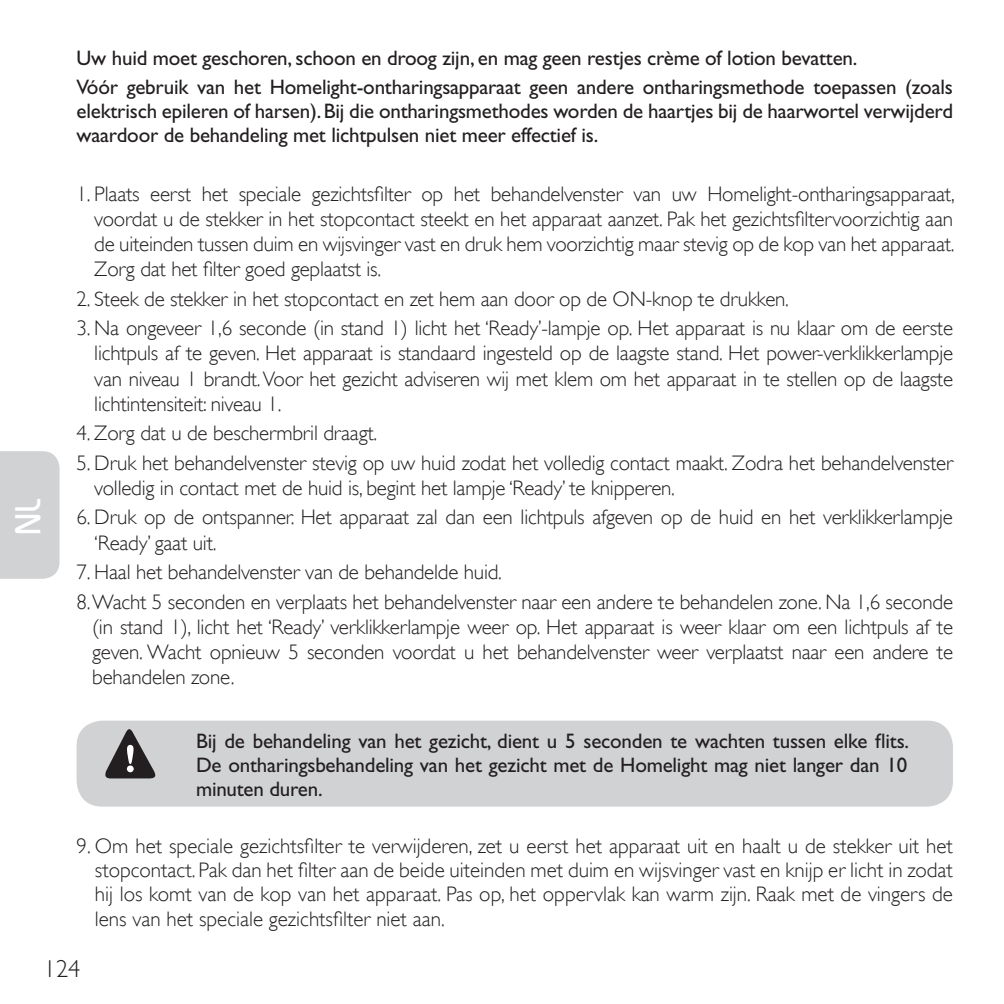
<style>
.page{position:relative;width:1004px;height:1004px;background:#fff}
.page>*{position:absolute;margin:0;border:0;box-sizing:border-box;transform-origin:0 0}
.t1{font:500 36px "Bauhaus";color:#fff}
.t2{font:300 24.3px "Gill Sans";color:#231f20}
.t3{font:300 21px/25.2px "Gill Sans";letter-spacing:-.01em;color:#231f20;text-align:justify}
.t4{font:21px/24px "Gill Sans Std";letter-spacing:-.01em;color:#231f20}
</style>
<div class="page">
<div style="left:0;top:451px;width:60px;height:128px;background:#d1d2d4"></div>
<div style="left:77px;top:720px;width:875px;height:86px;background:#d1d2d4;border-radius:26px"></div>
<svg style="left:105px;top:729px;width:51px;height:49px"></svg>
<h1 class="t1" style="left:7px;top:535px;width:38px;rotate:-90deg">NL</h1>
<p class="t4" style="left:77px;top:44px;width:877px;line-height:28.2px">Uw huid moet geschoren, schoon en droog zijn, en mag geen restjes crème of lotion bevatten.<br>Vóór gebruik van het Homelight-ontharingsapparaat geen andere ontharingsmethode toepassen (zoals</p>
<p class="t4" style="left:77px;top:99px;width:878px">elektrisch epileren of harsen). Bij die ontharingsmethodes worden de haartjes bij de haarwortel verwijderd waardoor de behandeling met lichtpulsen niet meer effectief is.</p>
<p class="t3" style="left:94px;top:181px;width:861px;text-indent:-18px">1. Plaats eerst het speciale gezichtsfilter op het behandelvenster van uw Homelight-ontharingsapparaat, voordat u de stekker in het stopcontact steekt en het apparaat aanzet. Pak het gezichtsfiltervoorzichtig aan de uiteinden tussen duim en wijsvinger vast en druk hem voorzichtig maar stevig op de kop van het apparaat.<br>Zorg dat het filter goed geplaatst is.</p>
<p class="t3" style="left:77px;top:286px;width:714px">2. Steek de stekker in het stopcontact en zet hem aan door op de ON-knop te drukken.</p>
<p class="t3" style="left:94px;top:315px;width:860px;text-indent:-18px">3. Na ongeveer 1,6 seconde (in stand 1) licht het ‘Ready’-lampje op. Het apparaat is nu klaar om de eerste lichtpuls af te geven. Het apparaat is standaard ingesteld op de laagste stand. Het power-verklikkerlampje van niveau 1 brandt. Voor het gezicht adviseren wij met klem om het apparaat in te stellen op de laagste lichtintensiteit: niveau 1.</p>
<p class="t3" style="left:77px;top:420px;width:302px">4. Zorg dat u de beschermbril draagt.</p>
<p class="t3" style="left:94px;top:450px;width:860px;text-indent:-18px">5. Druk het behandelvenster stevig op uw huid zodat het volledig contact maakt. Zodra het behandelvenster volledig in contact met de huid is, begint het lampje ‘Ready’ te knipperen.</p>
<p class="t3" style="left:94px;top:504px;width:860px;text-indent:-18px">6. Druk op de ontspanner. Het apparaat zal dan een lichtpuls afgeven op de huid en het verklikkerlampje ‘Ready’ gaat uit.</p>
<p class="t3" style="left:77px;top:559px;width:427px">7. Haal het behandelvenster van de behandelde huid.</p>
<p class="t3" style="left:92px;top:589px;width:862px;text-indent:-16px">8. Wacht 5 seconden en verplaats het behandelvenster naar een andere te behandelen zone. Na 1,6 seconde (in stand 1), licht het ‘Ready’ verklikkerlampje weer op. Het apparaat is weer klaar om een lichtpuls af te geven. Wacht opnieuw 5 seconden voordat u het behandelvenster weer verplaatst naar een andere te behandelen zone.</p>
<p class="t4" style="left:196px;top:728px;width:714px;text-align:justify">Bij de behandeling van het gezicht, dient u 5 seconden te wachten tussen elke flits.<br>De ontharingsbehandeling van het gezicht met de Homelight mag niet langer dan 10 minuten duren.</p>
<p class="t3" style="left:95px;top:834px;width:859px;line-height:24px;text-indent:-18px">9. Om het speciale gezichtsfilter te verwijderen, zet u eerst het apparaat uit en haalt u de stekker uit het stopcontact. Pak dan het filter aan de beide uiteinden met duim en wijsvinger vast en knijp er licht in zodat hij los komt van de kop van het apparaat. Pas op, het oppervlak kan warm zijn. Raak met de vingers de lens van het speciale gezichtsfilter niet aan.</p>
<p class="t2" style="left:44px;top:954px;width:38px">124</p>
</div>
